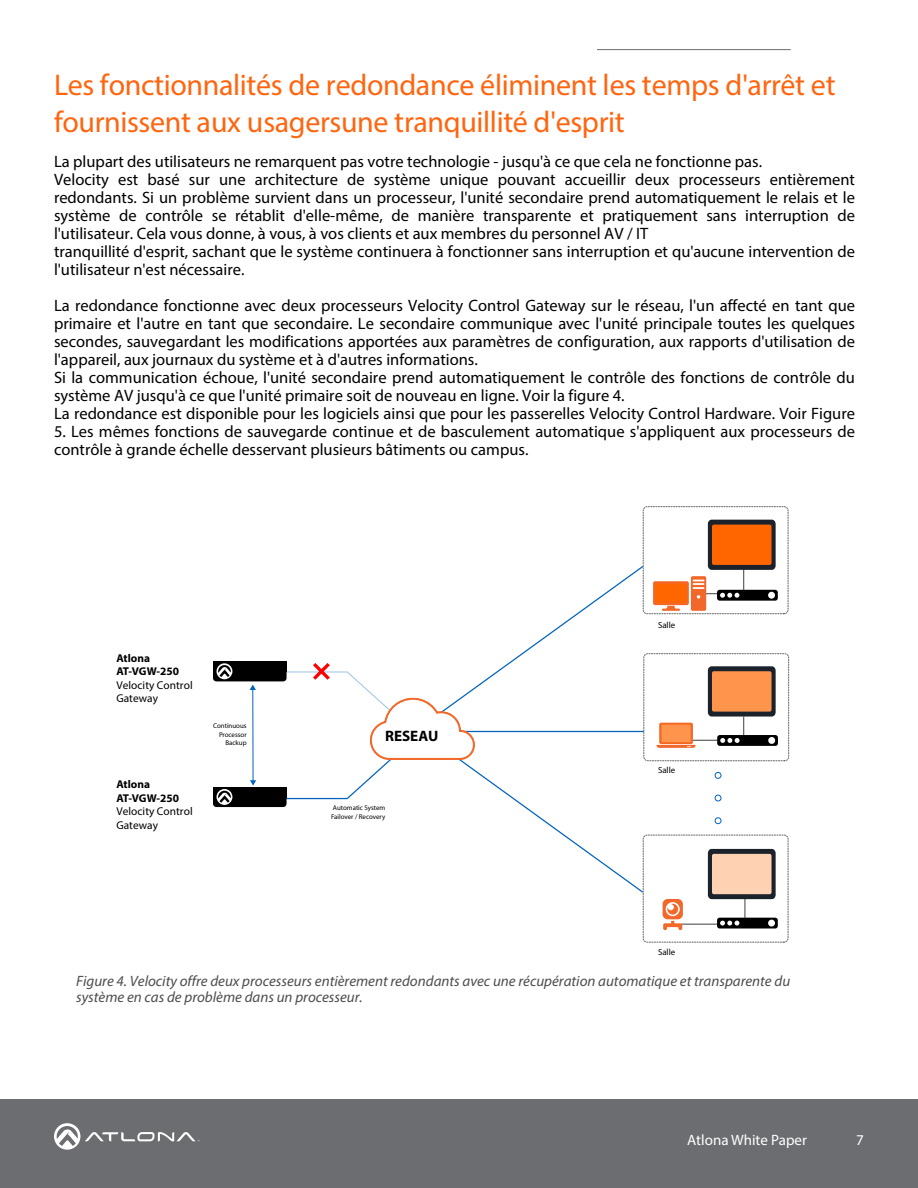
<style>
.page{position:relative;width:918px;height:1188px;background:#fff}
.page>*{position:absolute;margin:0;border:0;box-sizing:border-box;transform-origin:0 0}
.t1{font:30px/37.2px "Myriad Pro";letter-spacing:-.01em;color:#ff650f}
.t2{font:16.5px/18px "Myriad Pro";color:#000}
.t3{font:700 15.15px "Myriad Pro";color:#000}
.t4{font:italic 15px/15.9px "Myriad Pro";color:#4d4d4d}
.t5{font:15px "Myriad Pro";color:#fff}
.t6{font:11.4px/13.6px "Myriad Pro";letter-spacing:.005em;color:#000}
.t7{font:8.85px "Myriad Pro";color:#000}
.t8{font:6.9px/8.2px "Myriad Pro";color:#000;text-align:right}
.s1{font-weight:700}
</style>
<div class="page">
<div style="left:0;top:1100px;width:918px;height:88px;background:#6c6d70"></div>
<svg style="left:54px;top:1123px;width:145px;height:27px"></svg>
<hr style="left:597px;top:50px;width:194px;height:1px;background:#6c6d70">
<hr style="left:681px;top:924px;width:38px;height:1px;background:#666">
<div style="left:715px;top:817px;width:6px;height:7px;border:1px solid #0064be;border-radius:50%"></div>
<svg style="left:715px;top:795px;width:6px;height:6px"></svg>
<div style="left:715px;top:772px;width:6px;height:7px;border:1px solid #0064be;border-radius:50%"></div>
<svg style="left:653px;top:520px;width:125px;height:91px"></svg>
<svg style="left:657px;top:666px;width:121px;height:82px"></svg>
<svg style="left:663px;top:899px;width:20px;height:31px"></svg>
<svg style="left:708px;top:849px;width:70px;height:80px"></svg>
<div style="left:644px;top:653px;width:145px;height:108px;border:1px dashed #666;border-radius:4px"></div>
<div style="left:643px;top:835px;width:145px;height:107px;border:1px dashed #666;border-radius:4px"></div>
<div style="left:643px;top:506px;width:145px;height:108px;border:1px dashed #666;border-radius:4px"></div>
<div style="left:213px;top:661px;width:74px;height:20px;background:#000;border-radius:3px"></div>
<div style="left:213px;top:661px;width:74px;height:10px;background:#000"></div>
<svg style="left:217px;top:663px;width:15px;height:16px"></svg>
<div style="left:213px;top:787px;width:74px;height:20px;background:#000;border-radius:3px"></div>
<div style="left:213px;top:787px;width:74px;height:10px;background:#000"></div>
<svg style="left:217px;top:789px;width:15px;height:16px"></svg>
<svg style="left:250px;top:565px;width:394px;height:329px"></svg>
<p class="t1" style="left:54px;top:65px;width:783px">Les fonctionnalités de redondance éliminent les temps d'arrêt et fournissent aux usagersune tranquillité d'esprit</p>
<p class="t2" style="left:54px;top:152px;width:803px">La plupart des utilisateurs ne remarquent pas votre technologie - jusqu'à ce que cela ne fonctionne pas.<br>Velocity est basé sur une architecture de système unique pouvant accueillir deux processeurs entièrement redondants. Si un problème survient dans un processeur, l'unité secondaire prend automatiquement le relais et le système de contrôle se rétablit d'elle-même, de manière transparente et pratiquement sans interruption de l'utilisateur. Cela vous donne, à vous, à vos clients et aux membres du personnel AV / IT<br>tranquillité d'esprit, sachant que le système continuera à fonctionner sans interruption et qu'aucune intervention de l'utilisateur n'est nécessaire.</p>
<p class="t2" style="left:54px;top:296px;width:803px">La redondance fonctionne avec deux processeurs Velocity Control Gateway sur le réseau, l'un affecté en tant que primaire et l'autre en tant que secondaire. Le secondaire communique avec l'unité principale toutes les quelques secondes, sauvegardant les modifications apportées aux paramètres de configuration, aux rapports d'utilisation de l'appareil, aux journaux du système et à d'autres informations.<br>Si la communication échoue, l'unité secondaire prend automatiquement le contrôle des fonctions de contrôle du système AV jusqu'à ce que l'unité primaire soit de nouveau en ligne. Voir la figure 4.<br>La redondance est disponible pour les logiciels ainsi que pour les passerelles Velocity Control Hardware. Voir Figure</p>
<p class="t2" style="left:54px;top:422px;width:803px">5. Les mêmes fonctions de sauvegarde continue et de basculement automatique s'appliquent aux processeurs de contrôle à grande échelle desservant plusieurs bâtiments ou campus.</p>
<p class="t6" style="left:116px;top:651px;width:78px"><span class="s1">Atlona<br>AT-VGW-250<br></span>Velocity Control<br>Gateway</p>
<p class="t6" style="left:116px;top:777px;width:78px"><span class="s1">Atlona<br>AT-VGW-250<br></span>Velocity Control<br>Gateway</p>
<p class="t8" style="left:213px;top:722px;width:35px">Continuous<br>Processor<br>Backup</p>
<p class="t3" style="left:385px;top:726px;width:55px">RESEAU</p>
<p class="t8" style="left:331px;top:804px;width:56px;text-align:left">Automatic System<br>Failover / Recovery</p>
<p class="t7" style="left:658px;top:619px;width:19px">Salle</p>
<p class="t7" style="left:658px;top:764px;width:19px">Salle</p>
<p class="t7" style="left:658px;top:947px;width:19px">Salle</p>
<p class="t4" style="left:76px;top:973px;width:716px">Figure 4. Velocity offre deux processeurs entièrement redondants avec une récupération automatique et transparente du système en cas de problème dans un processeur.</p>
<p class="t5" style="left:687px;top:1131px;width:121px">Atlona White Paper</p>
<p class="t5" style="left:856px;top:1131px;width:9px">7</p>
</div>
